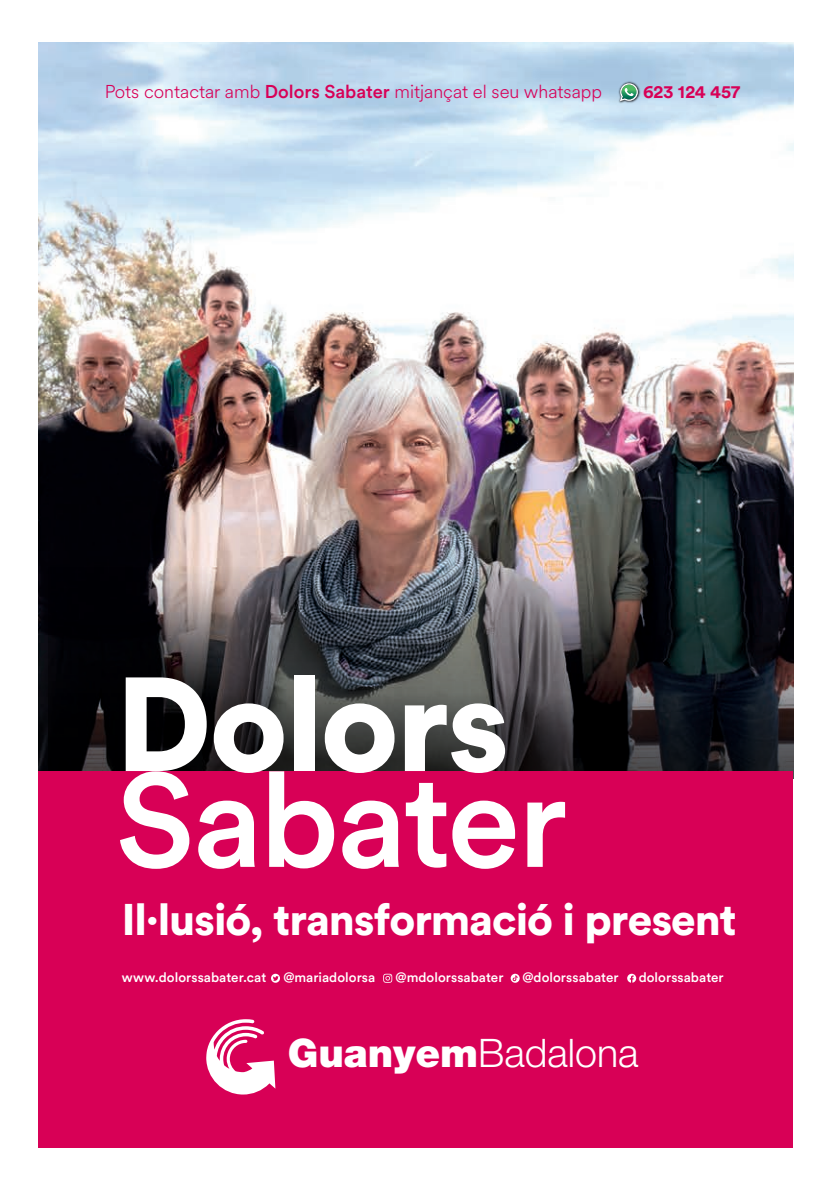
<style>
.page{position:relative;width:833px;height:1184px;background:#fff}
.page>*{position:absolute;margin:0;border:0;box-sizing:border-box;transform-origin:0 0}
.t1{font:500 132px "Circular Std";letter-spacing:-.02em;color:#fff}
.t2{font:900 132px "Circular Std";letter-spacing:-.02em;color:#fff}
.t3{font:900 43.8px "Circular Std";letter-spacing:-.02em;color:#fff}
.t4{font:300 39.4px "Helvetica Neue LT Std";color:#fff}
.t5{font:300 18.4px "Circular Spotify Text";color:#d80056}
.t6{font:700 18px "Circular Std";color:#d80056}
.t7{font:500 13.4px "Circular Std";letter-spacing:.005em;color:#fff}
.s1{font-family:"Circular Std";font-weight:500}
.s2{font-weight:900}
</style>
<div class="page">
<img style="left:39px;top:42px;width:754px;height:729px">
<svg style="left:48px;top:567px;width:745px;height:204px;background:#333336"></svg>
<div style="left:39px;top:771px;width:754px;height:377px;background:#d80056"></div>
<svg style="left:206px;top:1019px;width:69px;height:75px"></svg>
<svg style="left:627px;top:974px;width:9px;height:9px"></svg>
<svg style="left:510px;top:974px;width:9px;height:9px"></svg>
<svg style="left:383px;top:974px;width:9px;height:9px"></svg>
<svg style="left:271px;top:974px;width:9px;height:9px"></svg>
<img style="left:617px;top:81px;width:23px;height:23px">
<svg style="left:619px;top:83px;width:18px;height:18px"></svg>
<h3 class="t5" style="left:105px;top:79px;width:499px">Pots contactar amb <span class="s1">Dolors Sabater</span> mitjançat el seu whatsapp</h3>
<h3 class="t6" style="left:643px;top:80px;width:99px">623 124 457</h3>
<h1 class="t2" style="left:115px;top:637px;width:395px">Dolors</h1>
<h1 class="t1" style="left:115px;top:738px;width:453px">Sabater</h1>
<h2 class="t3" style="left:122px;top:891px;width:616px">Il·lusió, transformació i present</h2>
<p class="t7" style="left:122px;top:969px;width:146px">www.dolorssabater.cat</p>
<p class="t7" style="left:283px;top:969px;width:93px">@mariadolorsa</p>
<p class="t7" style="left:395px;top:969px;width:109px">@mdolorssabater</p>
<p class="t7" style="left:522px;top:969px;width:98px">@dolorssabater</p>
<p class="t7" style="left:638px;top:969px;width:86px">dolorssabater</p>
<h3 class="t4" style="left:288px;top:1029px;width:352px"><span class="s2">Guanyem</span>Badalona</h3>
</div>
